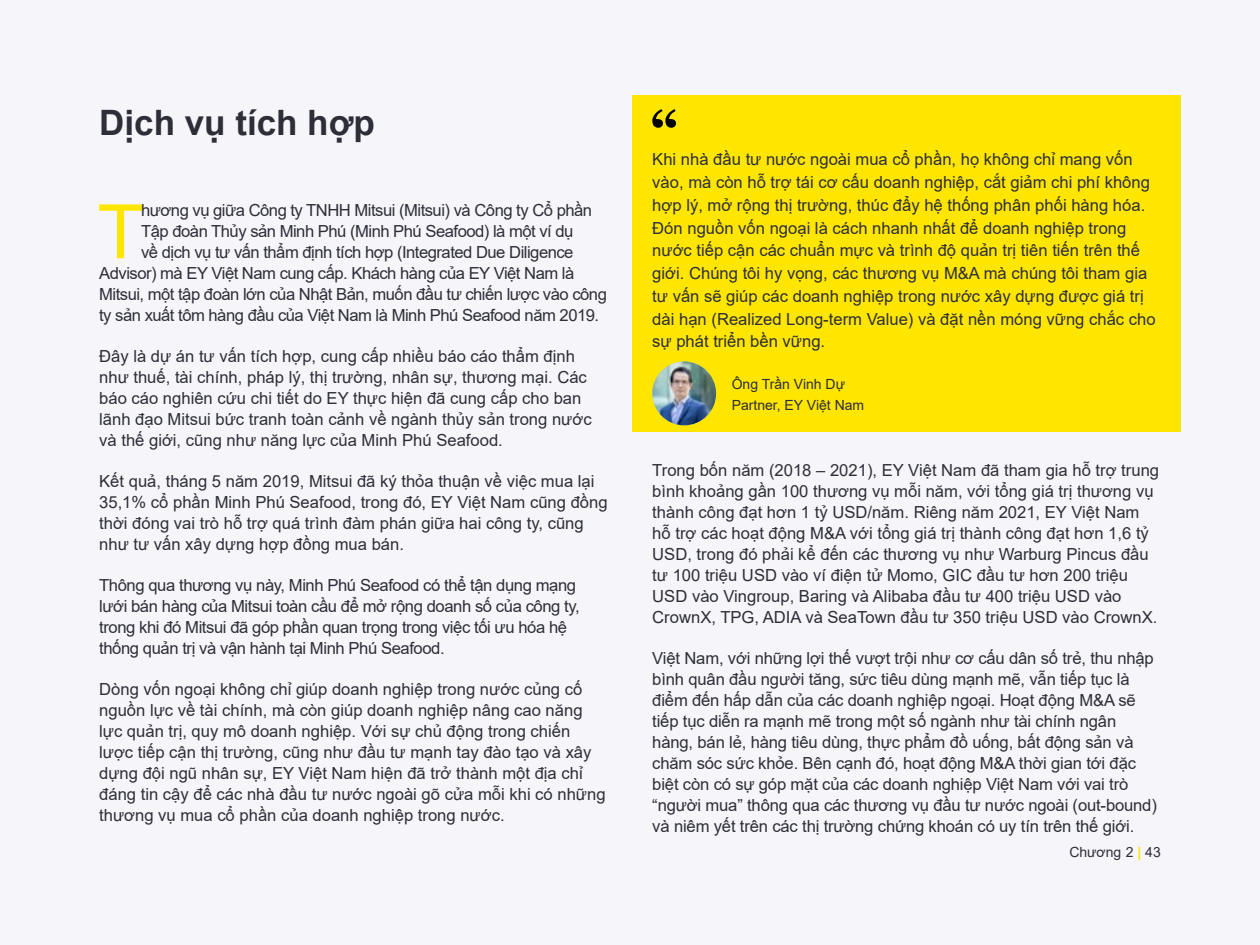
<style>
.page{position:relative;width:1260px;height:945px;background:#f6f6fa}
.page>*{position:absolute;margin:0;border:0;box-sizing:border-box;transform-origin:0 0}
.t1{font:75.25px "Arial";color:#ffe600}
.t2{font:700 35px "Arial";color:#2d2e38}
.t3{font:16.62px/21px "Arial";color:#2d2e38}
.t4{font:16.62px "Arial";letter-spacing:-.03em;color:#2d2e38}
.t5{font:16.62px/21px "Arial";letter-spacing:-.025em;color:#2d2e38}
.t6{font:14px/20.7px "Arial";color:#2d2e38}
.s1{font-weight:700;color:#ffe600}
</style>
<div class="page">
<div style="left:632px;top:96px;width:549px;height:55px;background:#ffe600"></div>
<div style="left:632px;top:133px;width:549px;height:238px;background:#ffe600"></div>
<div style="left:632px;top:359px;width:549px;height:53px;background:#ffe600"></div>
<div style="left:632px;top:379px;width:549px;height:53px;background:#ffe600"></div>
<svg style="left:652px;top:109px;width:24px;height:19px"></svg>
<img style="left:652px;top:362px;width:64px;height:63px;border-radius:32px">
<h2 class="t2" style="left:99px;top:98px;width:277px">Dịch vụ tích hợp</h2>
<h1 class="t1" style="left:97px;top:180px;width:48px">T</h1>
<p class="t4" style="left:141px;top:199px;width:453px">hương vụ giữa Công ty TNHH Mitsui (Mitsui) và Công ty Cổ phần</p>
<p class="t4" style="left:141px;top:220px;width:434px">Tập đoàn Thủy sản Minh Phú (Minh Phú Seafood) là một ví dụ</p>
<p class="t4" style="left:141px;top:241px;width:434px">về dịch vụ tư vấn thẩm định tích hợp (Integrated Due Diligence</p>
<p class="t4" style="left:99px;top:262px;width:477px">Advisor) mà EY Việt Nam cung cấp. Khách hàng của EY Việt Nam là</p>
<p class="t4" style="left:99px;top:283px;width:509px">Mitsui, một tập đoàn lớn của Nhật Bản, muốn đầu tư chiến lược vào công</p>
<p class="t4" style="left:99px;top:304px;width:501px">ty sản xuất tôm hàng đầu của Việt Nam là Minh Phú Seafood năm 2019.</p>
<p class="t3" style="left:99px;top:346px;width:494px">Đây là dự án tư vấn tích hợp, cung cấp nhiều báo cáo thẩm định như thuế, tài chính, pháp lý, thị trường, nhân sự, thương mại. Các báo cáo nghiên cứu chi tiết do EY thực hiện đã cung cấp cho ban lãnh đạo Mitsui bức tranh toàn cảnh về ngành thủy sản trong nước và thế giới, cũng như năng lực của Minh Phú Seafood.</p>
<p class="t3" style="left:99px;top:471px;width:510px">Kết quả, tháng 5 năm 2019, Mitsui đã ký thỏa thuận về việc mua lại 35,1% cổ phần Minh Phú Seafood, trong đó, EY Việt Nam cũng đồng thời đóng vai trò hỗ trợ quá trình đàm phán giữa hai công ty, cũng như tư vấn xây dựng hợp đồng mua bán.</p>
<p class="t5" style="left:99px;top:574px;width:482px">Thông qua thương vụ này, Minh Phú Seafood có thể tận dụng mạng lưới bán hàng của Mitsui toàn cầu để mở rộng doanh số của công ty, trong khi đó Mitsui đã góp phần quan trọng trong việc tối ưu hóa hệ thống quản trị và vận hành tại Minh Phú Seafood.</p>
<p class="t3" style="left:99px;top:678px;width:508px">Dòng vốn ngoại không chỉ giúp doanh nghiệp trong nước củng cố nguồn lực về tài chính, mà còn giúp doanh nghiệp nâng cao năng lực quản trị, quy mô doanh nghiệp. Với sự chủ động trong chiến lược tiếp cận thị trường, cũng như đầu tư mạnh tay đào tạo và xây dựng đội ngũ nhân sự, EY Việt Nam hiện đã trở thành một địa chỉ đáng tin cậy để các nhà đầu tư nước ngoài gõ cửa mỗi khi có những thương vụ mua cổ phần của doanh nghiệp trong nước.</p>
<p class="t3" style="left:652px;top:148px;width:505px;line-height:22.8px">Khi nhà đầu tư nước ngoài mua cổ phần, họ không chỉ mang vốn vào, mà còn hỗ trợ tái cơ cấu doanh nghiệp, cắt giảm chi phí không hợp lý, mở rộng thị trường, thúc đẩy hệ thống phân phối hàng hóa.<br>Đón nguồn vốn ngoại là cách nhanh nhất để doanh nghiệp trong nước tiếp cận các chuẩn mực và trình độ quản trị tiên tiến trên thế giới. Chúng tôi hy vọng, các thương vụ M&amp;A mà chúng tôi tham gia tư vấn sẽ giúp các doanh nghiệp trong nước xây dựng được giá trị dài hạn (Realized Long-term Value) và đặt nền móng vững chắc cho sự phát triển bền vững.</p>
<p class="t6" style="left:732px;top:373px;width:134px">Ông Trần Vinh Dự<br>Partner, EY Việt Nam</p>
<p class="t3" style="left:652px;top:460px;width:508px">Trong bốn năm (2018 – 2021), EY Việt Nam đã tham gia hỗ trợ trung bình khoảng gần 100 thương vụ mỗi năm, với tổng giá trị thương vụ thành công đạt hơn 1 tỷ USD/năm. Riêng năm 2021, EY Việt Nam hỗ trợ các hoạt động M&amp;A với tổng giá trị thành công đạt hơn 1,6 tỷ USD, trong đó phải kể đến các thương vụ như Warburg Pincus đầu tư 100 triệu USD vào ví điện tử Momo, GIC đầu tư hơn 200 triệu USD vào Vingroup, Baring và Alibaba đầu tư 400 triệu USD vào CrownX, TPG, ADIA và SeaTown đầu tư 350 triệu USD vào CrownX.</p>
<p class="t3" style="left:652px;top:648px;width:506px">Việt Nam, với những lợi thế vượt trội như cơ cấu dân số trẻ, thu nhập bình quân đầu người tăng, sức tiêu dùng mạnh mẽ, vẫn tiếp tục là điểm đến hấp dẫn của các doanh nghiệp ngoại. Hoạt động M&amp;A sẽ tiếp tục diễn ra mạnh mẽ trong một số ngành như tài chính ngân hàng, bán lẻ, hàng tiêu dùng, thực phẩm đồ uống, bất động sản và chăm sóc sức khỏe. Bên cạnh đó, hoạt động M&amp;A thời gian tới đặc biệt còn có sự góp mặt của các doanh nghiệp Việt Nam với vai trò “người mua” thông qua các thương vụ đầu tư nước ngoài (out-bound) và niêm yết trên các thị trường chứng khoán có uy tín trên thế giới.</p>
<p class="t6" style="left:1069px;top:842px;width:93px">Chương 2 <span class="s1">|</span> 43</p>
</div>
